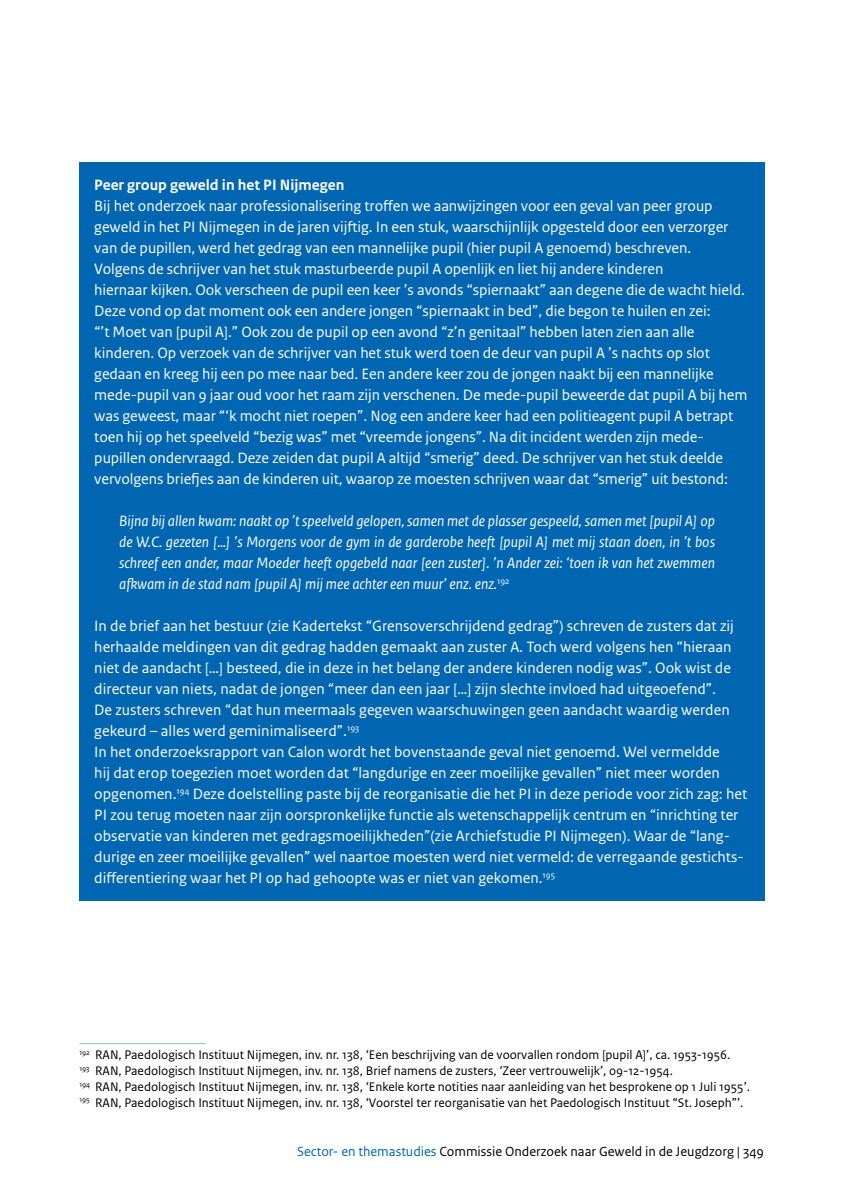
<style>
.page{position:relative;width:844px;height:1191px;background:#fff}
.page>*{position:absolute;margin:0;border:0;box-sizing:border-box;transform-origin:0 0}
._04_RO_Kader_donkerb{font:15.75px/21px "Rijksoverheid Sans Text";letter-spacing:-.005em;color:#fff}
._04_RO_Kader_donkerb-2{font:italic 15.75px/21px "Rijksoverheid Sans Text";color:#fff;text-align:justify}
._04_RO_Kop_kader_don{font:700 15.75px "Rijksoverheid Sans Text";color:#fff}
.t1{font:14px "Rijksoverheid Sans Text";color:#000}
._14_RO_Voetnoot{font:13.12px "Rijksoverheid Sans Text";color:#000}
.s1{color:#0066b1}
</style>
<div class="page">
<div style="left:79px;top:162px;width:685px;height:46px;background:#0066b1"></div>
<div style="left:79px;top:188px;width:685px;height:83px;background:#0066b1"></div>
<div style="left:79px;top:251px;width:685px;height:41px;background:#0066b1"></div>
<div style="left:79px;top:272px;width:685px;height:230px;background:#0066b1"></div>
<div style="left:79px;top:482px;width:685px;height:41px;background:#0066b1"></div>
<div style="left:79px;top:503px;width:685px;height:104px;background:#0066b1"></div>
<div style="left:79px;top:587px;width:685px;height:41px;background:#0066b1"></div>
<div style="left:79px;top:608px;width:685px;height:146px;background:#0066b1"></div>
<div style="left:79px;top:734px;width:685px;height:167px;background:#0066b1"></div>
<hr style="left:79px;top:1043px;width:126px;height:1px;background:#7fc7ba">
<p class="_04_RO_Kop_kader_don" style="left:94px;top:176px;width:251px">Peer group geweld in het PI Nijmegen</p>
<p class="_04_RO_Kader_donkerb" style="left:94px;top:195px;width:635px">Bij het onderzoek naar professionalisering troffen we aanwijzingen voor een geval van peer group geweld in het PI Nijmegen in de jaren vijftig. In een stuk, waarschijnlijk opgesteld door een verzorger van de pupillen, werd het gedrag van een mannelijke pupil (hier pupil A genoemd) beschreven.</p>
<p class="_04_RO_Kader_donkerb" style="left:94px;top:258px;width:570px">Volgens de schrijver van het stuk masturbeerde pupil A openlijk en liet hij andere kinderen</p>
<p class="_04_RO_Kader_donkerb" style="left:94px;top:279px;width:654px">hiernaar kijken. Ook verscheen de pupil een keer ’s avonds “spiernaakt” aan degene die de wacht hield.<br>Deze vond op dat moment ook een andere jongen “spiernaakt in bed”, die begon te huilen en zei:<br>“’t Moet van [pupil A].” Ook zou de pupil op een avond “z’n genitaal” hebben laten zien aan alle kinderen. Op verzoek van de schrijver van het stuk werd toen de deur van pupil A ’s nachts op slot gedaan en kreeg hij een po mee naar bed. Een andere keer zou de jongen naakt bij een mannelijke mede-pupil van 9 jaar oud voor het raam zijn verschenen. De mede-pupil beweerde dat pupil A bij hem was geweest, maar “‘k mocht niet roepen”. Nog een andere keer had een politieagent pupil A betrapt toen hij op het speelveld “bezig was” met “vreemde jongens”. Na dit incident werden zijn mede&shy;pupillen ondervraagd. Deze zeiden dat pupil A altijd “smerig” deed. De schrijver van het stuk deelde vervolgens briefjes aan de kinderen uit, waarop ze moesten schrijven waar dat “smerig” uit bestond:</p>
<p class="_04_RO_Kader_donkerb-2" style="left:119px;top:510px;width:597px">Bijna bij allen kwam: naakt op ’t speelveld gelopen, samen met de plasser gespeeld, samen met [pupil A] op de W.C. gezeten […] ’s Morgens voor de gym in de garderobe heeft [pupil A] met mij staan doen, in ’t bos schreef een ander, maar Moeder heeft opgebeld naar [een zuster]. ’n Ander zei: ‘toen ik van het zwemmen afkwam in de stad nam [pupil A] mij mee achter een muur’ enz. enz.<sup>192</sup></p>
<p class="_04_RO_Kader_donkerb" style="left:94px;top:615px;width:641px">In de brief aan het bestuur (zie Kadertekst “Grensoverschrijdend gedrag”) schreven de zusters dat zij herhaalde meldingen van dit gedrag hadden gemaakt aan zuster A. Toch werd volgens hen “hieraan niet de aandacht […] besteed, die in deze in het belang der andere kinderen nodig was”. Ook wist de directeur van niets, nadat de jongen “meer dan een jaar […] zijn slechte invloed had uitgeoefend”.<br>De zusters schreven “dat hun meermaals gegeven waarschuwingen geen aandacht waardig werden gekeurd – alles werd geminimaliseerd”.<sup>193</sup></p>
<p class="_04_RO_Kader_donkerb" style="left:94px;top:741px;width:654px">In het onderzoeksrapport van Calon wordt het bovenstaande geval niet genoemd. Wel vermeldde<br>hij dat erop toegezien moet worden dat “langdurige en zeer moeilijke gevallen” niet meer worden opgenomen.<sup>194</sup> Deze doelstelling paste bij de reorganisatie die het PI in deze periode voor zich zag: het PI zou terug moeten naar zijn oorspronkelijke functie als wetenschappelijk centrum en “inrichting ter observatie van kinderen met gedragsmoeilijkheden”(zie Archiefstudie PI Nijmegen). Waar de “lang&shy;durige en zeer moeilijke gevallen” wel naartoe moesten werd niet vermeld: de verregaande gestichts&shy;differentiering waar het PI op had gehoopte was er niet van gekomen.<sup>195</sup></p>
<p class="_14_RO_Voetnoot" style="left:79px;top:1047px;width:652px"><sup>192</sup> RAN, Paedologisch Instituut Nijmegen, inv. nr. 138, ‘Een beschrijving van de voorvallen rondom [pupil A]’, ca. 1953-1956.</p>
<p class="_14_RO_Voetnoot" style="left:79px;top:1063px;width:595px"><sup>193</sup> RAN, Paedologisch Instituut Nijmegen, inv. nr. 138, Brief namens de zusters, ‘Zeer vertrouwelijk’, 09-12-1954.</p>
<p class="_14_RO_Voetnoot" style="left:79px;top:1079px;width:672px"><sup>194</sup> RAN, Paedologisch Instituut Nijmegen, inv. nr. 138, ‘Enkele korte notities naar aanleiding van het besprokene op 1 Juli 1955’.</p>
<p class="_14_RO_Voetnoot" style="left:79px;top:1094px;width:665px"><sup>195</sup> RAN, Paedologisch Instituut Nijmegen, inv. nr. 138, ‘Voorstel ter reorganisatie van het Paedologisch Instituut “St. Joseph”’.</p>
<p class="t1" style="left:297px;top:1143px;width:468px"><span class="s1">Sector- en themastudies</span> Commissie Onderzoek naar Geweld in de Jeugdzorg | 349</p>
</div>
